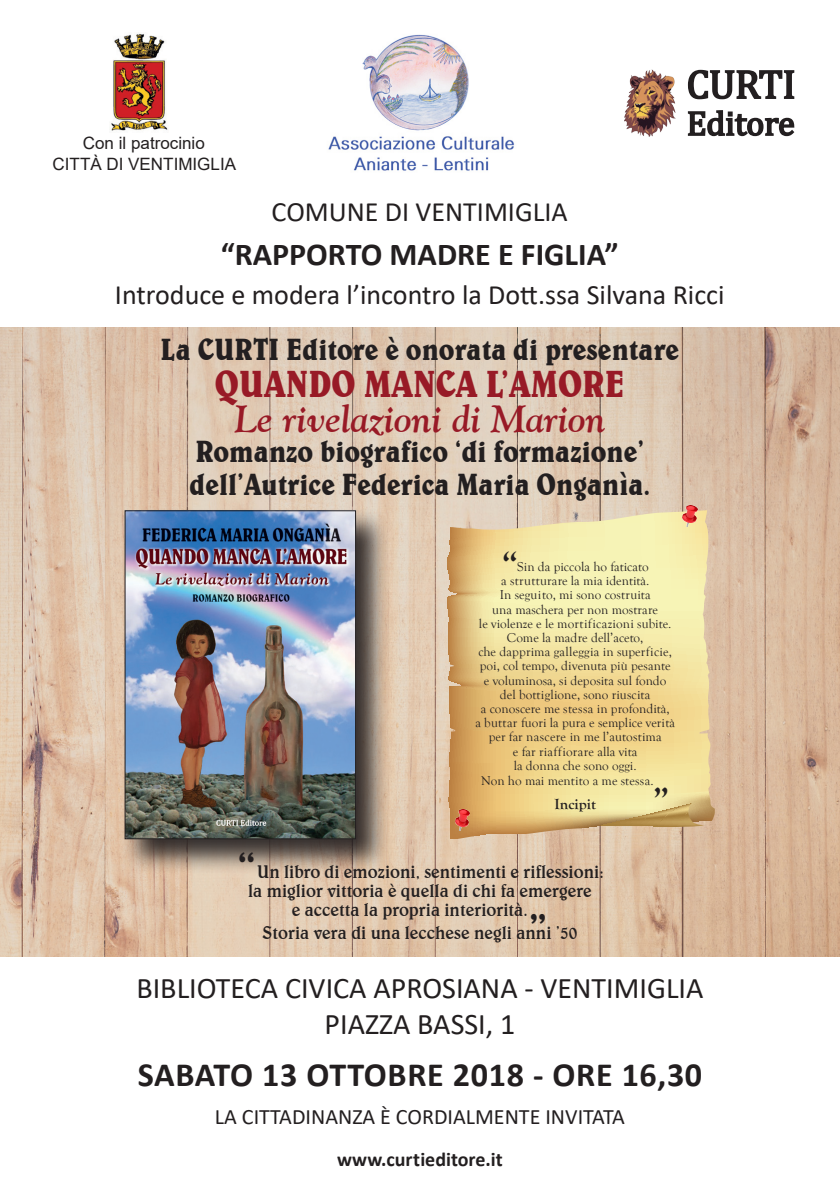
<style>
.page{position:relative;width:840px;height:1191px;background:#fff}
.page>*{position:absolute;margin:0;border:0;box-sizing:border-box;transform-origin:0 0}
.t1{font:500 53.8px "Belwe BT";color:#231f20;scale:.91 1}
.t2{font:500 52.8px "Belwe BT";color:#231f20;scale:.91 1}
.t3{font:italic 700 38px "Goudy Old Style BT";color:#981a26}
.t4{font:700 38px "Belwe BT";color:#981a26;scale:.83 1}
.t5{font:700 34px "Calibri";letter-spacing:.02em;color:#231f20}
.t6{font:700 33.4px "Goudy Old Style T";color:#231f20}
.t7{font:700 32px "Calibri";color:#231f20}
.t8{font:700 31px "Belwe BT";color:#231f20;scale:.83 1}
.t9{font:30px "Calibri";color:#231f20}
.t10{font:28px "Calibri";color:#231f20}
.t11{font:22px "Calibri";color:#231f20}
.t12{font:700 20px "Calibri";color:#231f20}
.t13{font:500 18.4px "Belwe BT";color:#231f20;scale:.91 1}
.t14{font:17px "Arial";color:#231f20}
.t15{font:700 15.2px "Goudy Old Style T";color:#231f20}
.t16{font:13.2px "Goudy Old Style T";color:#231f20}
.t17{font:13.2px "Goudy Old Style T";letter-spacing:.02em;color:#231f20}
</style>
<div class="page">
<img style="left:0;top:327px;width:839px;height:629px">
<div style="left:122px;top:507px;width:268px;height:367px;background:#231f20;opacity:.9"></div>
<img style="left:126px;top:512px;width:228px;height:325px">
<div style="left:124px;top:510px;width:232px;height:329px;border:1px solid #231f20"></div>
<svg style="left:440px;top:510px;width:274px;height:329px;background:#ebd597"></svg>
<svg style="left:601px;top:799px;width:103px;height:28px;background:#d2ba7c"></svg>
<img style="left:682px;top:505px;width:14px;height:21px">
<img style="left:455px;top:810px;width:14px;height:21px">
<svg style="left:687px;top:69px;width:107px;height:31px"></svg>
<svg style="left:687px;top:110px;width:108px;height:27px"></svg>
<img style="left:624px;top:69px;width:51px;height:68px">
<img style="left:328px;top:34px;width:187px;height:137px">
<img style="left:110px;top:33px;width:58px;height:98px">
<p class="t14" style="left:83px;top:131px;width:123px">Con il patrocinio</p>
<p class="t14" style="left:53px;top:152px;width:185px">CITTÀ DI VENTIMIGLIA</p>
<p class="t10" style="left:271px;top:192px;width:297px">COMUNE DI VENTIMIGLIA</p>
<p class="t7" style="left:221px;top:232px;width:399px">“RAPPORTO MADRE E FIGLIA”</p>
<p class="t10" style="left:115px;top:275px;width:610px">Introduce e modera l’incontro la Dott.ssa Silvana Ricci</p>
<p class="t8" style="left:160px;top:329px;width:626px">La CURTI Editore è onorata di presentare</p>
<p class="t4" style="left:215px;top:359px;width:496px">QUANDO MANCA L’AMORE</p>
<p class="t3" style="left:234px;top:396px;width:372px">Le rivelazioni di Marion</p>
<p class="t8" style="left:195px;top:432px;width:541px">Romanzo biografico ‘di formazione’</p>
<p class="t8" style="left:189px;top:464px;width:556px">dell’Autrice Federica Maria Onganìa.</p>
<p class="t6" style="left:501px;top:545px;width:17px">“</p>
<p class="t16" style="left:517px;top:559px;width:133px">Sin da piccola ho faticato</p>
<p class="t16" style="left:501px;top:573px;width:150px">a strutturare la mia identità.</p>
<p class="t16" style="left:499px;top:588px;width:152px">In seguito, mi sono costruita</p>
<p class="t16" style="left:492px;top:602px;width:167px">una maschera per non mostrare</p>
<p class="t16" style="left:478px;top:616px;width:194px">le violenze e le mortificazioni subite.</p>
<p class="t16" style="left:506px;top:630px;width:138px">Come la madre dell’aceto,</p>
<p class="t16" style="left:478px;top:644px;width:195px">che dapprima galleggia in superficie,</p>
<p class="t16" style="left:479px;top:659px;width:192px">poi, col tempo, divenuta più pesante</p>
<p class="t16" style="left:483px;top:673px;width:184px">e voluminosa, si deposita sul fondo</p>
<p class="t16" style="left:499px;top:687px;width:152px">del bottiglione, sono riuscita</p>
<p class="t16" style="left:480px;top:701px;width:190px">a conoscere me stessa in profondità,</p>
<p class="t16" style="left:475px;top:715px;width:201px">a buttar fuori la pura e semplice verità</p>
<p class="t16" style="left:488px;top:730px;width:174px">per far nascere in me l’autostima</p>
<p class="t17" style="left:512px;top:744px;width:126px">e far riaffiorare alla vita</p>
<p class="t16" style="left:513px;top:758px;width:124px">la donna che sono oggi.</p>
<p class="t16" style="left:481px;top:773px;width:174px">Non ho mai mentito a me stessa.</p>
<p class="t15" style="left:554px;top:795px;width:43px">Incipit</p>
<p class="t6" style="left:653px;top:781px;width:17px">”</p>
<p class="t1" style="left:236px;top:838px;width:24px">“</p>
<p class="t13" style="left:257px;top:860px;width:382px">Un libro di emozioni, sentimenti e riflessioni:</p>
<p class="t13" style="left:248px;top:879px;width:379px">la miglior vittoria è quella di chi fa emergere</p>
<p class="t13" style="left:291px;top:898px;width:261px">e accetta la propria interiorità.</p>
<p class="t2" style="left:527px;top:900px;width:24px">”</p>
<p class="t13" style="left:262px;top:921px;width:347px">Storia vera di una lecchese negli anni ’50</p>
<p class="t9" style="left:136px;top:966px;width:568px">BIBLIOTECA CIVICA APROSIANA - VENTIMIGLIA</p>
<p class="t9" style="left:324px;top:1002px;width:192px">PIAZZA BASSI, 1</p>
<p class="t5" style="left:138px;top:1050px;width:565px">SABATO 13 OTTOBRE 2018 - ORE 16,30</p>
<p class="t11" style="left:215px;top:1101px;width:411px">LA CITTADINANZA È CORDIALMENTE INVITATA</p>
<p class="t12" style="left:337px;top:1145px;width:167px">www.curtieditore.it</p>
</div>
